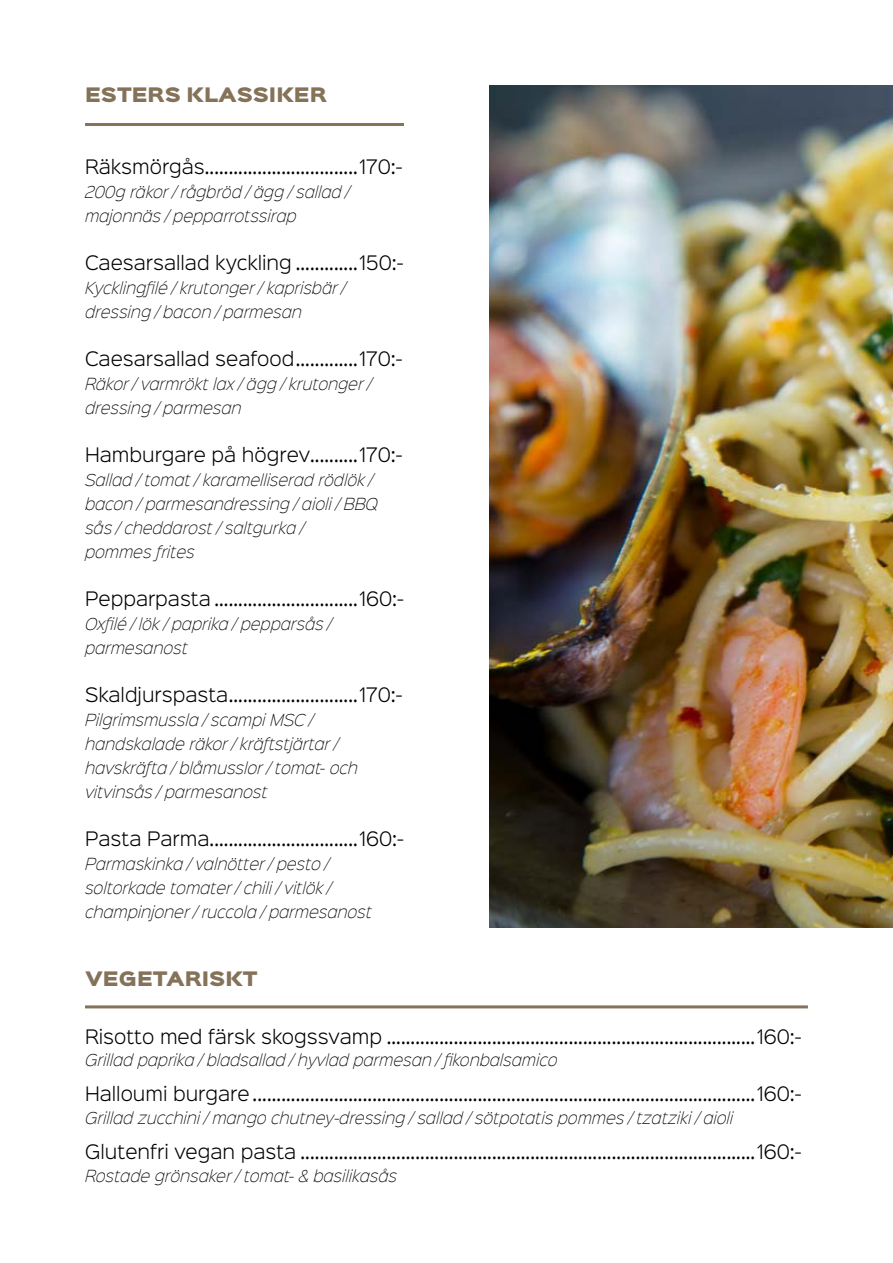
<style>
.page{position:relative;width:893px;height:1263px;background:#fff}
.page>*{position:absolute;margin:0;border:0;box-sizing:border-box;transform-origin:0 0}
.t1{font:300 18px "Sinkin Sans 300";color:#000}
.t2{font:18px "Sinkin Sans 900 X Black";color:#847259}
.t3{font:italic 15px/24px "Sinkin Sans 200 X Light";color:#000}
</style>
<div class="page">
<hr style="left:85px;top:123px;width:319px;height:3px;background:#847259">
<img style="left:489px;top:85px;width:404px;height:842px">
<hr style="left:85px;top:1005px;width:723px;height:3px;background:#847259">
<p class="t2" style="left:85px;top:85px;width:243px">ESTERS KLASSIKER</p>
<p class="t1" style="left:85px;top:152px;width:319px">Räksmörgås................................170:-</p>
<p class="t3" style="left:85px;top:179px;width:266px">200g räkor / rågbröd / ägg / sallad / majonnäs / pepparrotssirap</p>
<p class="t1" style="left:85px;top:248px;width:320px">Caesarsallad kyckling .............150:-</p>
<p class="t3" style="left:85px;top:275px;width:262px">Kycklingfilé / krutonger / kaprisbär / dressing / bacon / parmesan</p>
<p class="t1" style="left:85px;top:344px;width:319px">Caesarsallad seafood.............170:-</p>
<p class="t3" style="left:85px;top:371px;width:288px">Räkor / varmrökt lax / ägg / krutonger / dressing / parmesan</p>
<p class="t1" style="left:85px;top:440px;width:319px">Hamburgare på högrev..........170:-</p>
<p class="t3" style="left:85px;top:467px;width:294px">Sallad / tomat / karamelliserad rödlök / bacon / parmesandressing / aioli / BBQ sås / cheddarost / saltgurka /<br>pommes frites</p>
<p class="t1" style="left:85px;top:584px;width:320px">Pepparpasta ..............................160:-</p>
<p class="t3" style="left:85px;top:611px;width:248px">Oxfilé / lök / paprika / pepparsås / parmesanost</p>
<p class="t1" style="left:85px;top:680px;width:319px">Skaldjurspasta...........................170:-</p>
<p class="t3" style="left:85px;top:707px;width:274px">Pilgrimsmussla / scampi MSC / handskalade räkor / kräftstjärtar / havskräfta / blåmusslor / tomat- och vitvinsås / parmesanost</p>
<p class="t1" style="left:85px;top:824px;width:320px">Pasta Parma...............................160:-</p>
<p class="t3" style="left:85px;top:851px;width:288px">Parmaskinka / valnötter / pesto / soltorkade tomater / chili / vitlök / champinjoner / ruccola / parmesanost</p>
<p class="t2" style="left:85px;top:969px;width:174px">VEGETARISKT</p>
<p class="t1" style="left:85px;top:1022px;width:718px">Risotto med färsk skogssvamp .............................................................................160:-</p>
<p class="t3" style="left:85px;top:1047px;width:474px">Grillad paprika / bladsallad / hyvlad parmesan / fikonbalsamico</p>
<p class="t1" style="left:85px;top:1079px;width:718px">Halloumi burgare .........................................................................................................160:-</p>
<p class="t3" style="left:85px;top:1105px;width:650px">Grillad zucchini / mango chutney-dressing / sallad / sötpotatis pommes / tzatziki / aioli</p>
<p class="t1" style="left:85px;top:1137px;width:718px">Glutenfri vegan pasta ...............................................................................................160:-</p>
<p class="t3" style="left:85px;top:1162px;width:314px">Rostade grönsaker / tomat- &amp; basilikasås</p>
</div>
